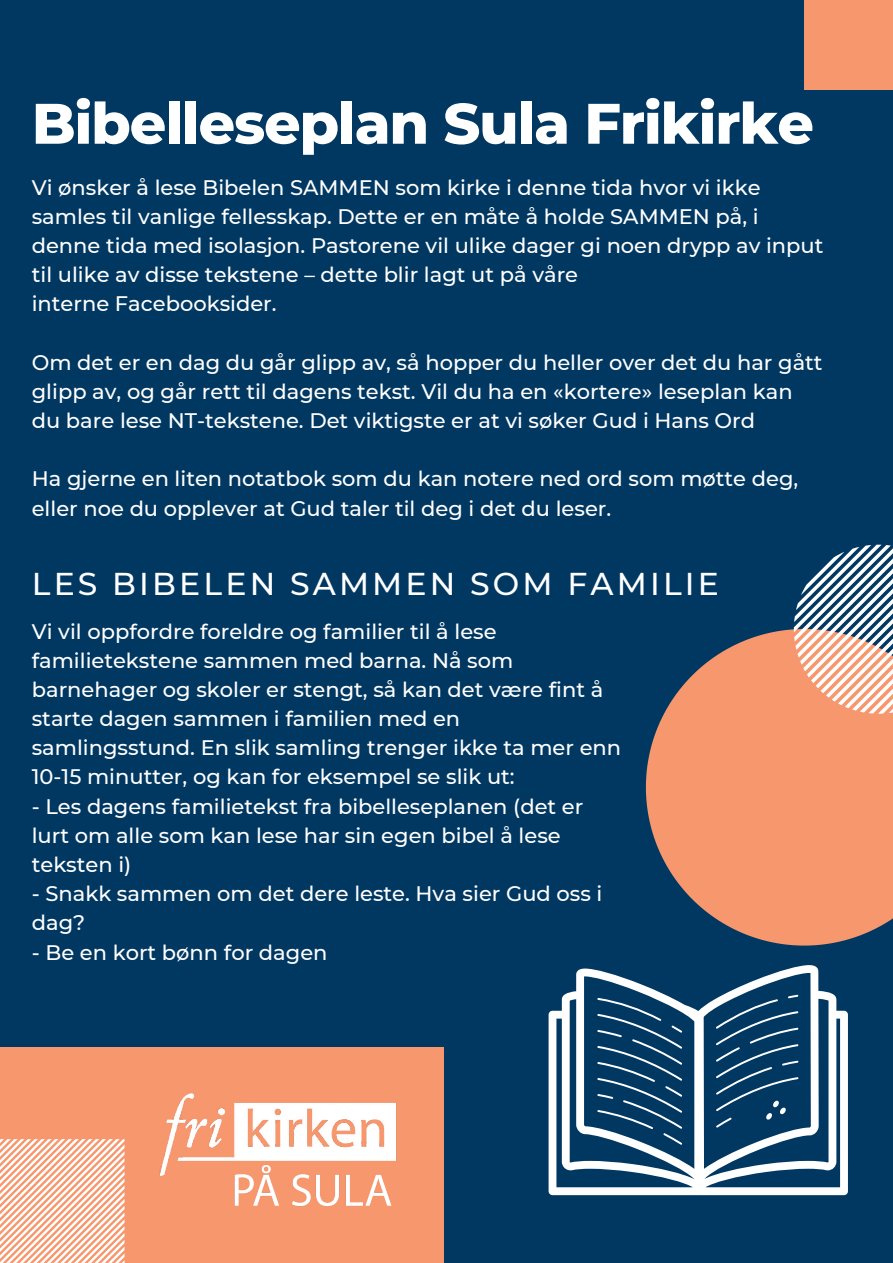
<style>
.page{position:relative;width:893px;height:1263px;background:#013862}
.page>*{position:absolute;margin:0;border:0;box-sizing:border-box;transform-origin:0 0}
.t1{font:800 57px "Montserrat";letter-spacing:-.02em;color:#fff}
.t2{font:500 31.5px "Montserrat";letter-spacing:.1em;color:#fff}
.t3{font:500 21px/29.2px "Montserrat";color:#fff}
</style>
<div class="page">
<div style="left:0;top:1047px;width:444px;height:216px;background:#f7976e"></div>
<div style="left:804px;top:0;width:89px;height:89px;background:#f7976e"></div>
<svg style="left:646px;top:629px;width:247px;height:316px;fill:#f7976e"></svg>
<svg style="left:548px;top:965px;width:300px;height:230px"></svg>
<svg style="left:597px;top:998px;width:85px;height:147px"></svg>
<svg style="left:716px;top:995px;width:82px;height:132px"></svg>
<svg style="left:794px;top:545px;width:99px;height:169px"></svg>
<svg style="left:0;top:1139px;width:124px;height:124px"></svg>
<img style="left:159px;top:1093px;width:238px;height:114px">
<h1 class="t1" style="left:32px;top:89px;width:783px">Bibelleseplan Sula Frikirke</h1>
<p class="t3" style="left:32px;top:172px;width:793px">Vi ønsker å lese Bibelen SAMMEN som kirke i denne tida hvor vi ikke samles til vanlige fellesskap. Dette er en måte å holde SAMMEN på, i denne tida med isolasjon. Pastorene vil ulike dager gi noen drypp av input til ulike av disse tekstene – dette blir lagt ut på våre<br>interne Facebooksider.</p>
<p class="t3" style="left:32px;top:348px;width:792px">Om det er en dag du går glipp av, så hopper du heller over det du har gått glipp av, og går rett til dagens tekst. Vil du ha en «kortere» leseplan kan du bare lese NT-tekstene. Det viktigste er at vi søker Gud i Hans Ord</p>
<p class="t3" style="left:32px;top:464px;width:768px">Ha gjerne en liten notatbok som du kan notere ned ord som møtte deg, eller noe du opplever at Gud taler til deg i det du leser.</p>
<h2 class="t2" style="left:32px;top:564px;width:688px">LES BIBELEN SAMMEN SOM FAMILIE</h2>
<p class="t3" style="left:32px;top:616px;width:591px">Vi vil oppfordre foreldre og familier til å lese familietekstene sammen med barna. Nå som barnehager og skoler er stengt, så kan det være fint å starte dagen sammen i familien med en samlingsstund. En slik samling trenger ikke ta mer enn 10-15 minutter, og kan for eksempel se slik ut:</p>
<p class="t3" style="left:32px;top:791px;width:553px">- Les dagens familietekst fra bibelleseplanen (det er lurt om alle som kan lese har sin egen bibel å lese teksten i)</p>
<p class="t3" style="left:32px;top:879px;width:572px">- Snakk sammen om det dere leste. Hva sier Gud oss i dag?</p>
<p class="t3" style="left:32px;top:937px;width:297px">- Be en kort bønn for dagen</p>
</div>
